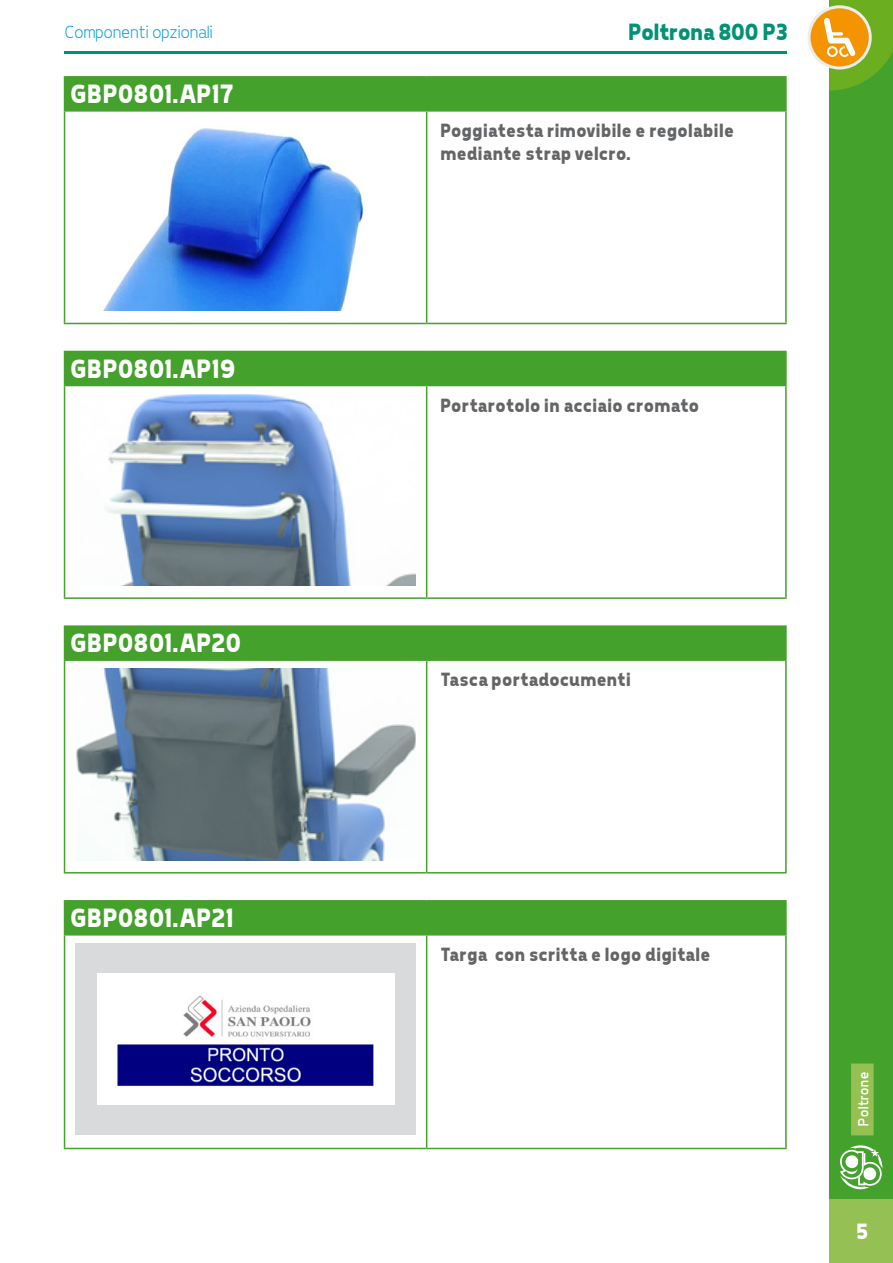
<style>
.page{position:relative;width:893px;height:1263px;background:#fff}
.page>*{position:absolute;margin:0;border:0;box-sizing:border-box;transform-origin:0 0}
.t1{font:700 27px "Tepeno Sans";color:#fff}
.t2{font:700 24px "Tepeno Sans";letter-spacing:-.02em;color:#009274}
.t3{font:700 22.5px "Tepeno Sans";color:#fff}
.t4{font:700 19.5px/23.4px "Tepeno Sans";letter-spacing:.005em;color:#646567}
.t5{font:300 18px "Tepeno Sans";color:#009ee0}
.t6{font:15px "Tepeno Sans";letter-spacing:.015em;color:#fff}
</style>
<div class="page">
<hr style="left:64px;top:51px;width:723px;height:2px;background:#009274">
<div style="left:829px;top:0;width:64px;height:1263px;background:#44a12b"></div>
<div style="left:829px;top:1199px;width:64px;height:64px;background:#95c154"></div>
<svg style="left:840px;top:1145px;width:42px;height:44px"></svg>
<div style="left:65px;top:78px;width:720px;height:32px;background:#44a12b"></div>
<svg style="left:65px;top:112px;width:720px;height:211px"></svg>
<hr style="left:426px;top:112px;width:1px;height:211px;background:#44a12b">
<hr style="left:64px;top:76px;width:363px;height:2px;background:#44a12b">
<hr style="left:64px;top:78px;width:1px;height:32px;background:#44a12b">
<hr style="left:427px;top:76px;width:360px;height:2px;background:#44a12b">
<hr style="left:426px;top:78px;width:1px;height:32px;background:#44a12b">
<hr style="left:785px;top:78px;width:2px;height:32px;background:#44a12b">
<hr style="left:64px;top:110px;width:363px;height:2px;background:#44a12b">
<hr style="left:64px;top:112px;width:1px;height:211px;background:#44a12b">
<hr style="left:427px;top:110px;width:360px;height:2px;background:#44a12b">
<hr style="left:785px;top:112px;width:2px;height:211px;background:#44a12b">
<hr style="left:64px;top:323px;width:363px;height:1px;background:#44a12b">
<hr style="left:427px;top:323px;width:360px;height:1px;background:#44a12b">
<div style="left:76px;top:119px;width:340px;height:192px;background:#fff"></div>
<img style="left:103px;top:128px;width:261px;height:183px">
<div style="left:65px;top:352px;width:720px;height:33px;background:#44a12b"></div>
<svg style="left:65px;top:386px;width:720px;height:211px"></svg>
<hr style="left:426px;top:386px;width:1px;height:211px;background:#44a12b">
<hr style="left:64px;top:351px;width:363px;height:1px;background:#44a12b">
<hr style="left:64px;top:352px;width:1px;height:33px;background:#44a12b">
<hr style="left:427px;top:351px;width:360px;height:1px;background:#44a12b">
<hr style="left:426px;top:352px;width:1px;height:33px;background:#44a12b">
<hr style="left:785px;top:352px;width:2px;height:33px;background:#44a12b">
<hr style="left:64px;top:385px;width:363px;height:1px;background:#44a12b">
<hr style="left:64px;top:386px;width:1px;height:211px;background:#44a12b">
<hr style="left:427px;top:385px;width:360px;height:1px;background:#44a12b">
<hr style="left:785px;top:386px;width:2px;height:211px;background:#44a12b">
<hr style="left:64px;top:597px;width:363px;height:2px;background:#44a12b">
<hr style="left:427px;top:597px;width:360px;height:2px;background:#44a12b">
<img style="left:76px;top:394px;width:340px;height:191px">
<div style="left:65px;top:627px;width:720px;height:32px;background:#44a12b"></div>
<svg style="left:65px;top:661px;width:363px;height:211px"></svg>
<hr style="left:426px;top:661px;width:1px;height:211px;background:#44a12b">
<hr style="left:64px;top:625px;width:363px;height:2px;background:#44a12b">
<hr style="left:64px;top:627px;width:1px;height:32px;background:#44a12b">
<hr style="left:427px;top:625px;width:360px;height:2px;background:#44a12b">
<hr style="left:426px;top:627px;width:1px;height:32px;background:#44a12b">
<hr style="left:785px;top:627px;width:2px;height:32px;background:#44a12b">
<hr style="left:64px;top:659px;width:363px;height:2px;background:#44a12b">
<hr style="left:64px;top:661px;width:1px;height:211px;background:#44a12b">
<hr style="left:427px;top:659px;width:360px;height:2px;background:#44a12b">
<hr style="left:785px;top:661px;width:2px;height:211px;background:#44a12b">
<hr style="left:64px;top:872px;width:363px;height:1px;background:#44a12b">
<hr style="left:427px;top:872px;width:360px;height:1px;background:#44a12b">
<img style="left:76px;top:669px;width:340px;height:191px">
<div style="left:65px;top:901px;width:720px;height:33px;background:#44a12b"></div>
<svg style="left:65px;top:935px;width:720px;height:213px"></svg>
<hr style="left:426px;top:935px;width:1px;height:213px;background:#44a12b">
<hr style="left:64px;top:900px;width:363px;height:1px;background:#44a12b">
<hr style="left:64px;top:901px;width:1px;height:33px;background:#44a12b">
<hr style="left:427px;top:900px;width:360px;height:1px;background:#44a12b">
<hr style="left:426px;top:901px;width:1px;height:33px;background:#44a12b">
<hr style="left:785px;top:901px;width:2px;height:33px;background:#44a12b">
<hr style="left:64px;top:934px;width:363px;height:1px;background:#44a12b">
<hr style="left:64px;top:935px;width:1px;height:213px;background:#44a12b">
<hr style="left:427px;top:934px;width:360px;height:1px;background:#44a12b">
<hr style="left:785px;top:935px;width:2px;height:213px;background:#44a12b">
<hr style="left:64px;top:1148px;width:363px;height:1px;background:#44a12b">
<hr style="left:427px;top:1148px;width:360px;height:1px;background:#44a12b">
<div style="left:76px;top:943px;width:340px;height:192px;background:#d9dadb"></div>
<img style="left:97px;top:974px;width:297px;height:130px">
<div style="left:851px;top:1063px;width:23px;height:72px;background:#95c154"></div>
<svg style="left:809px;top:7px;width:61px;height:61px"></svg>
<svg style="left:824px;top:0;width:69px;height:91px"></svg>
<p class="t5" style="left:64px;top:21px;width:150px">Componenti opzionali</p>
<h1 class="t1" style="left:69px;top:78px;width:165px">GBP0801.AP17</h1>
<h1 class="t1" style="left:69px;top:353px;width:167px">GBP0801.AP19</h1>
<h1 class="t1" style="left:69px;top:627px;width:173px">GBP0801.AP20</h1>
<h1 class="t1" style="left:69px;top:902px;width:165px">GBP0801.AP21</h1>
<p class="t2" style="left:627px;top:18px;width:161px">Poltrona 800 P3</p>
<p class="t4" style="left:439px;top:118px;width:295px">Poggiatesta rimovibile e regolabile mediante strap velcro.</p>
<p class="t4" style="left:439px;top:393px;width:260px">Portarotolo in acciaio cromato</p>
<p class="t4" style="left:439px;top:667px;width:192px">Tasca portadocumenti</p>
<p class="t4" style="left:439px;top:942px;width:272px">Targa con scritta e logo digitale</p>
<p class="t6" style="left:854px;top:1127px;width:56px;rotate:-90deg">Poltrone</p>
<p class="t3" style="left:855px;top:1218px;width:14px">5</p>
</div>
